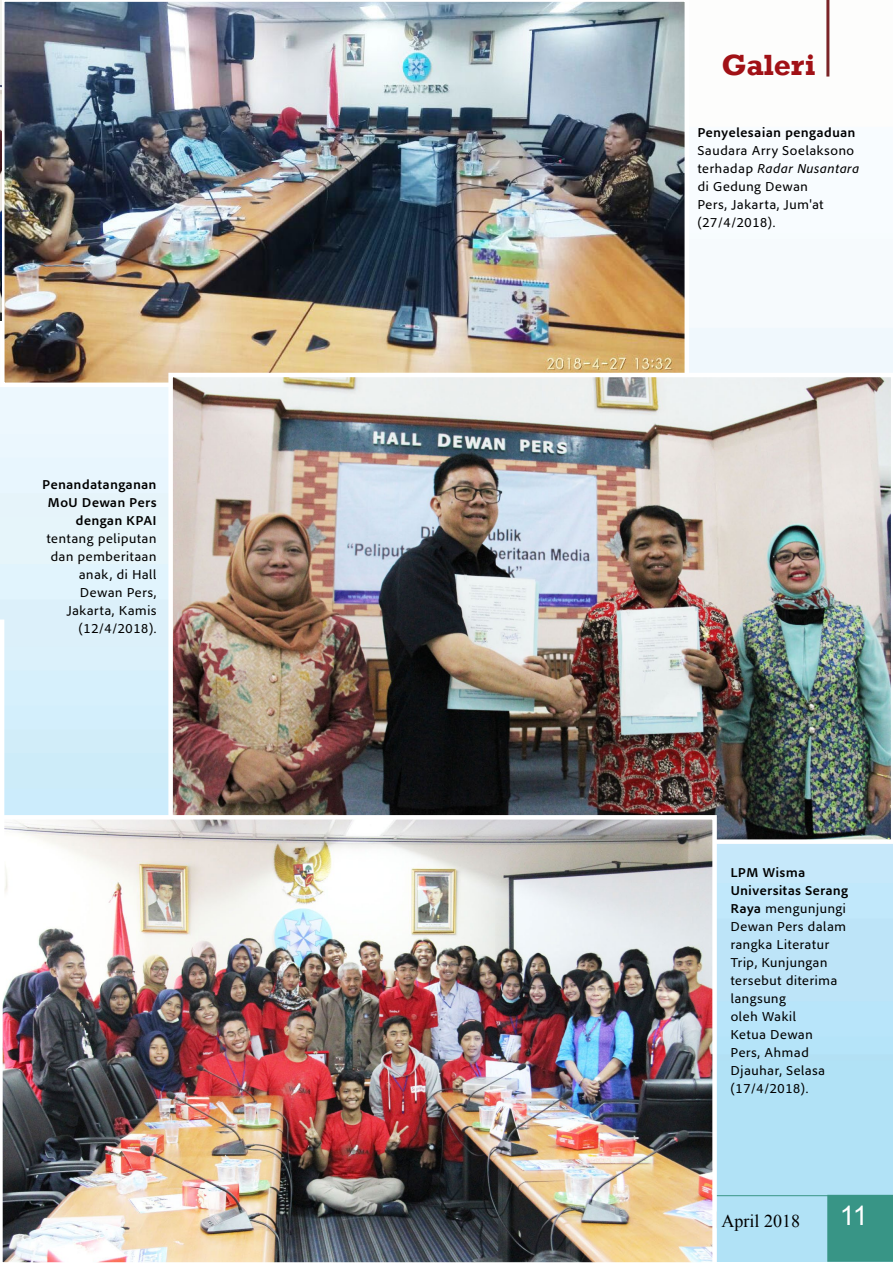
<style>
.page{position:relative;width:893px;height:1263px;background:#fff}
.page>*{position:absolute;margin:0;border:0;box-sizing:border-box;transform-origin:0 0}
.t1{font:700 30px "Rockwell";letter-spacing:-.01em;color:#a11116}
.t2{font:27px "Arial";color:#fff}
.t3{font:18px "Times New Roman";color:#000}
.t4{font:13.5px/18px "Adobe Clean UI";color:#000}
.t5{font:700 13.5px/18px "Adobe Clean UI";color:#000;text-align:right}
.s1{font-style:italic}
.s2{font-weight:700}
.s3{color:#303188}
</style>
<div class="page">
<hr style="left:109px;top:1195px;width:784px;height:1px;background:#389586">
<div style="left:827px;top:1196px;width:66px;height:66px;background:#389586"></div>
<img style="left:0;top:1px;width:685px;height:382px">
<img style="left:0;top:0;width:2px;height:320px">
<hr style="left:826px;top:0;width:3px;height:77px;background:#7a2427">
<img style="left:168px;top:373px;width:725px;height:471px">
<img style="left:2px;top:815px;width:715px;height:448px">
<svg style="left:0;top:619px;width:4px;height:337px"></svg>
<p class="t5" style="left:42px;top:475px;width:116px">Penandatanganan<br>MoU Dewan Pers dengan KPAI</p>
<p class="t4" style="left:46px;top:529px;width:112px;text-align:right">tentang peliputan dan pemberitaan anak, di Hall<br>Dewan Pers,<br>Jakarta, Kamis (12/4/2018).</p>
<h1 class="t1" style="left:721px;top:47px;width:95px">Galeri</h1>
<p class="t5" style="left:697px;top:123px;width:160px">Penyelesaian pengaduan</p>
<p class="t4" style="left:697px;top:141px;width:164px">Saudara Arry Soelaksono terhadap <span class="s1">Radar Nusantara </span>di Gedung Dewan<br>Pers, Jakarta, Jum'at (27/4/2018).</p>
<p class="t4" style="left:730px;top:863px;width:120px"><span class="s2">LPM Wisma<br>Universitas Serang<br>Raya</span> mengunjungi<br>Dewan Pers dalam rangka Literatur<br>Trip, Kunjungan tersebut diterima langsung<br>oleh Wakil<br>Ketua Dewan<br>Pers, Ahmad<br>Djauhar, Selasa (17/4/2018).</p>
<h3 class="t3" style="left:671px;top:1208px;width:130px"><span class="s3">Etika</span> April 2018</h3>
<h2 class="t2" style="left:840px;top:1198px;width:30px">11</h2>
</div>
